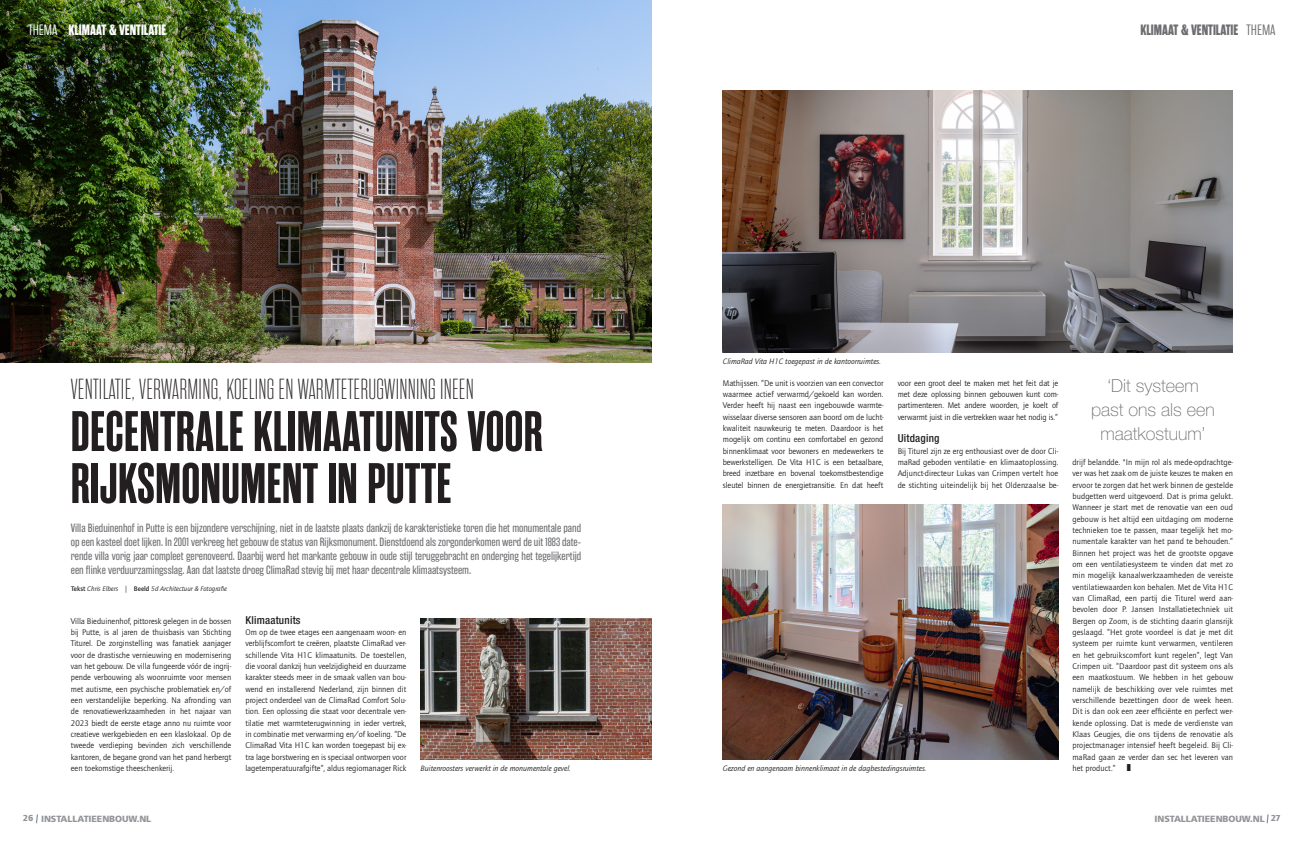
<style>
.page{position:relative;width:1304px;height:842px;background:#fff}
.page>*{position:absolute;margin:0;border:0;box-sizing:border-box;transform-origin:0 0}
.Hoofdkop_1_I_B_2019{font:700 57px/52px "Rama Gothic M";letter-spacing:.01em;color:#231f20}
.Subkop{font:100 29px "Rama Gothic M";letter-spacing:.01em;color:#231f20}
.Streamer_I_B_2019{font:100 18px/24px "Helvetica Neue LT Std";color:#6c6d70;text-align:center}
.t1{font:700 15px "Rama Gothic E";color:#fff;scale:.89 1}
.t2{font:700 15px "Rama Gothic E";color:#6c6d70;scale:.89 1}
.Inleiding{font:12px/14px "Rama Gothic E";color:#6c6d70;text-align:justify}
.TK_I_B_2019{font:500 condensed 11px "Helvetica Neue LT Std";letter-spacing:.02em;color:#231f20}
.t3{font:900 9px "Frutiger LT Std";letter-spacing:-.01em;color:#939598}
.P_I_B_2019{font:8.5px/11.3px "Quay Sans ITC Std";color:#231f20;text-align:justify}
.Fotobijschrift_I_B_2{font:italic 8px "Quay Sans ITC Std";color:#231f20}
.Credits{font:italic 7px "Quay Sans ITC Std";color:#231f20}
.s1{font-weight:300}
.s2{font-weight:500;font-style:normal}
.s3{font-family:"Quay Sans ITC Std"}
.s4{font-family:"Quay Sans ITC Std";font-weight:400;font-size:8.8px;color:#112d56}
</style>
<div class="page">
<img style="left:0;top:0;width:652px;height:363px">
<img style="left:420px;top:618px;width:232px;height:142px">
<img style="left:723px;top:91px;width:509px;height:262px">
<img style="left:723px;top:505px;width:335px;height:255px">
<p class="t1" style="left:28px;top:22px;width:156px"><span class="s1">THEMA</span> KLIMAAT &amp; VENTILATIE</p>
<p class="t2" style="left:1140px;top:22px;width:153px">KLIMAAT &amp; VENTILATIE <span class="s1">THEMA</span></p>
<p class="Subkop" style="left:71px;top:375px;width:404px">VENTILATIE, VERWARMING, KOELING EN WARMTETERUGWINNING INEEN</p>
<p class="Hoofdkop_1_I_B_2019" style="left:71px;top:407px;width:473px">DECENTRALE KLIMAATUNITS VOOR<br>RIJKSMONUMENT IN PUTTE</p>
<p class="Inleiding" style="left:71px;top:521px;width:512px">Villa Bieduinenhof in Putte is een bijzondere verschijning, niet in de laatste plaats dankzij de karakteristieke toren die het monumentale pand op een kasteel doet lijken. In 2001 verkreeg het gebouw de status van Rijksmonument. Dienstdoend als zorgonderkomen werd de uit 1883 date&shy;rende villa vorig jaar compleet gerenoveerd. Daarbij werd het markante gebouw in oude stijl teruggebracht en onderging het tegelijkertijd een flinke verduurzamingsslag. Aan dat laatste droeg ClimaRad stevig bij met haar decentrale klimaatsysteem.</p>
<p class="Credits" style="left:71px;top:585px;width:157px"><span class="s2">Tekst</span> Chris Elbers | <span class="s2">Beeld</span> 5d Architectuur &amp; Fotografie</p>
<p class="P_I_B_2019" style="left:71px;top:615px;width:162px">Villa Bieduinenhof, pittoresk gelegen in de bossen bij Putte, is al jaren de thuisbasis van Stichting Titurel. De zorginstelling was fanatiek aanjager voor de drastische vernieuwing en modernisering van het gebouw. De villa fungeerde vóór de ingrij&shy;pende verbouwing als woonruimte voor mensen met autisme, een psychische problematiek en/of een verstandelijke beperking. Na afronding van de renovatiewerkzaamheden in het najaar van 2023 biedt de eerste etage anno nu ruimte voor creatieve werkgebieden en een klaslokaal. Op de tweede verdieping bevinden zich verschillende kantoren, de begane grond van het pand herbergt een toekomstige theeschenkerij.</p>
<p class="TK_I_B_2019" style="left:245px;top:613px;width:57px">Klimaatunits</p>
<p class="P_I_B_2019" style="left:245px;top:626px;width:162px">Om op de twee etages een aangenaam woon- en verblijfscomfort te creëren, plaatste ClimaRad ver&shy;schillende Vita H1C klimaatunits. De toestellen, die vooral dankzij hun veelzijdigheid en duurzame karakter steeds meer in de smaak vallen van bou&shy;wend en installerend Nederland, zijn binnen dit project onderdeel van de ClimaRad Comfort Solu&shy;tion. Een oplossing die staat voor decentrale ven&shy;tilatie met warmteterugwinning in ieder vertrek, in combinatie met verwarming en/of koeling. “De ClimaRad Vita H1C kan worden toegepast bij ex&shy;tra lage borstwering en is speciaal ontworpen voor lagetemperatuurafgifte”, aldus regiomanager Rick</p>
<p class="Fotobijschrift_I_B_2" style="left:420px;top:764px;width:152px">Buitenroosters verwerkt in de monumentale gevel.</p>
<p class="Fotobijschrift_I_B_2" style="left:723px;top:357px;width:160px">ClimaRad Vita H1C toegepast in de kantoorruimtes.</p>
<p class="Streamer_I_B_2019" style="left:1091px;top:374px;width:125px">‘Dit systeem past ons als een maatkostuum’</p>
<p class="P_I_B_2019" style="left:723px;top:377px;width:162px">Mathijssen. “De unit is voorzien van een convector waarmee actief verwarmd/gekoeld kan worden.<br>Verder heeft hij naast een ingebouwde warmte&shy;wisselaar diverse sensoren aan boord om de lucht&shy;kwaliteit nauwkeurig te meten. Daardoor is het mogelijk om continu een comfortabel en gezond binnenklimaat voor bewoners en medewerkers te bewerkstelligen. De Vita H1C is een betaalbare, breed inzetbare en bovenal toekomstbestendige sleutel binnen de energietransitie. En dat heeft</p>
<p class="P_I_B_2019" style="left:898px;top:377px;width:162px">voor een groot deel te maken met het feit dat je met deze oplossing binnen gebouwen kunt com&shy;partimenteren. Met andere woorden, je koelt of verwarmt juist in díe vertrekken waar het nodig is.”</p>
<p class="TK_I_B_2019" style="left:898px;top:432px;width:43px">Uitdaging</p>
<p class="P_I_B_2019" style="left:898px;top:445px;width:162px">Bij Titurel zijn ze erg enthousiast over de door Cli&shy;maRad geboden ventilatie- en klimaatoplossing.<br>Adjunct-directeur Lukas van Crimpen vertelt hoe de stichting uiteindelijk bij het Oldenzaalse be-</p>
<p class="P_I_B_2019" style="left:1072px;top:456px;width:162px">drijf belandde. "In mijn rol als mede-opdrachtge&shy;ver was het zaak om de juiste keuzes te maken en ervoor te zorgen dat het werk binnen de gestelde budgetten werd uitgevoerd. Dat is prima gelukt.<br>Wanneer je start met de renovatie van een oud gebouw is het altijd een uitdaging om moderne technieken toe te passen, maar tegelijk het mo&shy;numentale karakter van het pand te behouden.” Binnen het project was het de grootste opgave om een ventilatiesysteem te vinden dat met zo min mogelijk kanaalwerkzaamheden de vereiste ventilatiewaarden kon behalen. Met de Vita H1C van ClimaRad, een partij die Titurel werd aan&shy;bevolen door P. Jansen Installatietechniek uit Bergen op Zoom, is de stichting daarin glansrijk geslaagd. “Het grote voordeel is dat je met dit systeem per ruimte kunt verwarmen, ventileren en het gebruikscomfort kunt regelen”, legt Van Crimpen uit. “Daardoor past dit systeem ons als een maatkostuum. We hebben in het gebouw namelijk de beschikking over vele ruimtes met verschillende bezettingen door de week heen.<br>Dit is dan ook een zeer efficiënte en perfect wer&shy;kende oplossing. Dat is mede de verdienste van Klaas Geugjes, die ons tijdens de renovatie als projectmanager intensief heeft begeleid. Bij Cli&shy;maRad gaan ze verder dan sec het leveren van het product.” ❚</p>
<p class="Fotobijschrift_I_B_2" style="left:723px;top:764px;width:205px">Gezond en aangenaam binnenklimaat in de dagbestedingsruimtes.</p>
<p class="t3" style="left:23px;top:813px;width:130px"><span class="s3">26</span> <span class="s4">|</span> INSTALLATIEENBOUW.NL</p>
<p class="t3" style="left:1155px;top:813px;width:128px">INSTALLATIEENBOUW.NL <span class="s4">|</span> <span class="s3">27</span></p>
</div>
